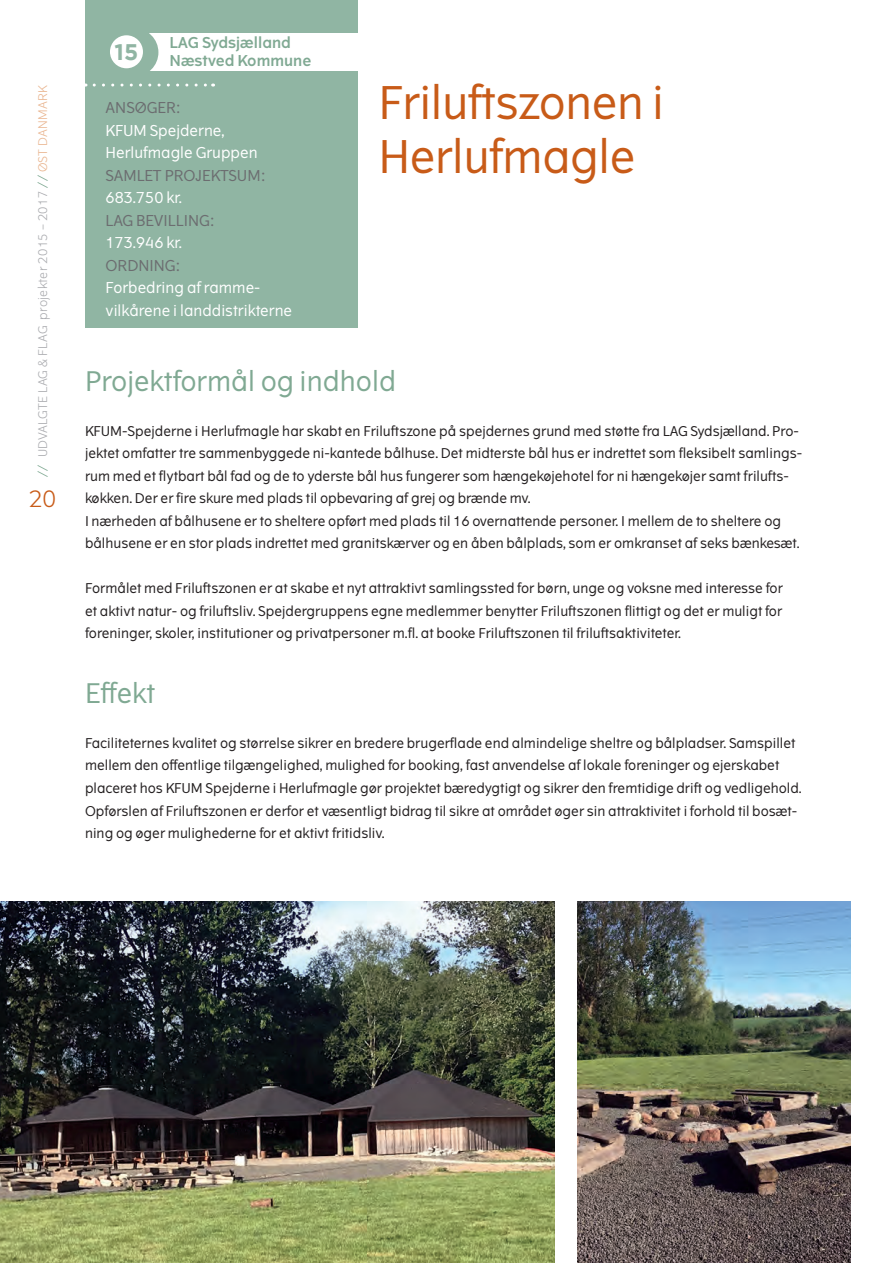
<style>
.page{position:relative;width:893px;height:1263px;background:#fff}
.page>*{position:absolute;margin:0;border:0;box-sizing:border-box;transform-origin:0 0}
.t1{font:45px "The Wave";letter-spacing:-.01em;color:#c85b18}
.t2{font:27px "The Wave";color:#80a993}
.t3{font:300 22.5px "The Wave";color:#c85b18}
.t4{font:700 22.5px "Gotham";color:#90b5a3}
.t5{font:15px/22.5px "The Wave";color:#fff}
.t6{font:15px/22.5px "The Wave";color:#6c6d70}
.t7{font:600 15px "The Wave";color:#80a993}
.t8{font:13.5px/22.5px "The Wave";color:#231f20}
.t9{font:300 12px "The Wave";letter-spacing:.03em;color:#a8a9ad}
.s1{color:#6f9e85}
.s2{color:#e9b48e}
.s3{color:#6c6d70}
.s4{color:#fff}
</style>
<div class="page">
<div style="left:85px;top:0;width:272px;height:328px;background:#90b5a3"></div>
<svg style="left:94px;top:84px;width:120px;height:3px"></svg>
<div style="left:149px;top:33px;width:222px;height:38px;background:#fff"></div>
<div style="left:110px;top:28px;width:48px;height:49px;background:#90b5a3;border-radius:50%"></div>
<div style="left:110px;top:35px;width:33px;height:33px;background:#fff;border-radius:50%"></div>
<img style="left:0;top:901px;width:850px;height:362px">
<div style="left:555px;top:895px;width:21px;height:368px;background:#fff"></div>
<p class="t9" style="left:35px;top:477px;width:394px;rotate:-90deg"><span class="s1">//</span> UDVALGTE LAG &amp; FLAG projekter 2015 – 2017 <span class="s1">//</span> <span class="s2">ØST DANMARK</span></p>
<h3 class="t3" style="left:29px;top:484px;width:29px">20</h3>
<p class="t4" style="left:115px;top:39px;width:25px">15</p>
<p class="t7" style="left:170px;top:33px;width:123px">LAG Sydsjælland</p>
<p class="t7" style="left:170px;top:51px;width:143px">Næstved Kommune</p>
<p class="t6" style="left:106px;top:97px;width:77px">ANSØGER:</p>
<p class="t5" style="left:106px;top:119px;width:121px">KFUM Spejderne,</p>
<p class="t5" style="left:106px;top:142px;width:162px">Herlufmagle Gruppen<br><span class="s3">SAMLET PROJEKTSUM:</span></p>
<p class="t5" style="left:106px;top:187px;width:78px">683.750 kr.</p>
<p class="t6" style="left:106px;top:209px;width:111px">LAG BEVILLING:<br><span class="s4">173.946 kr.</span></p>
<p class="t6" style="left:106px;top:254px;width:77px">ORDNING:</p>
<p class="t5" style="left:106px;top:277px;width:156px">Forbedring af ramme-</p>
<p class="t5" style="left:106px;top:299px;width:188px">vilkårene i landdistrikterne</p>
<p class="t1" style="left:378px;top:74px;width:287px">Friluftszonen i</p>
<p class="t1" style="left:378px;top:128px;width:258px">Herlufmagle</p>
<p class="t2" style="left:85px;top:364px;width:313px">Projektformål og indhold</p>
<p class="t8" style="left:85px;top:420px;width:719px">KFUM-Spejderne i Herlufmagle har skabt en Friluftszone på spejdernes grund med støtte fra LAG Sydsjælland. Pro&shy;jektet omfatter tre sammenbyggede ni-kantede bålhuse. Det midterste bål hus er indrettet som fleksibelt samlings&shy;rum med et flytbart bål fad og de to yderste bål hus fungerer som hængekøjehotel for ni hængekøjer samt frilufts&shy;køkken. Der er fire skure med plads til opbevaring af grej og brænde mv.</p>
<p class="t8" style="left:85px;top:510px;width:716px">I nærheden af bålhusene er to sheltere opført med plads til 16 overnattende personer. I mellem de to sheltere og bålhusene er en stor plads indrettet med granitskærver og en åben bålplads, som er omkranset af seks bænkesæt.</p>
<p class="t8" style="left:85px;top:577px;width:699px;text-align:justify">Formålet med Friluftszonen er at skabe et nyt attraktivt samlingssted for børn, unge og voksne med interesse for et aktivt natur- og friluftsliv. Spejdergruppens egne medlemmer benytter Friluftszonen flittigt og det er muligt for foreninger, skoler, institutioner og privatpersoner m.fl. at booke Friluftszonen til friluftsaktiviteter.</p>
<p class="t2" style="left:85px;top:676px;width:72px">Effekt</p>
<p class="t8" style="left:85px;top:732px;width:718px">Faciliteternes kvalitet og størrelse sikrer en bredere brugerflade end almindelige sheltre og bålpladser. Samspillet mellem den offentlige tilgængelighed, mulighed for booking, fast anvendelse af lokale foreninger og ejerskabet placeret hos KFUM Spejderne i Herlufmagle gør projektet bæredygtigt og sikrer den fremtidige drift og vedligehold.<br>Opførslen af Friluftszonen er derfor et væsentligt bidrag til sikre at området øger sin attraktivitet i forhold til bosæt&shy;ning og øger mulighederne for et aktivt fritidsliv.</p>
</div>
